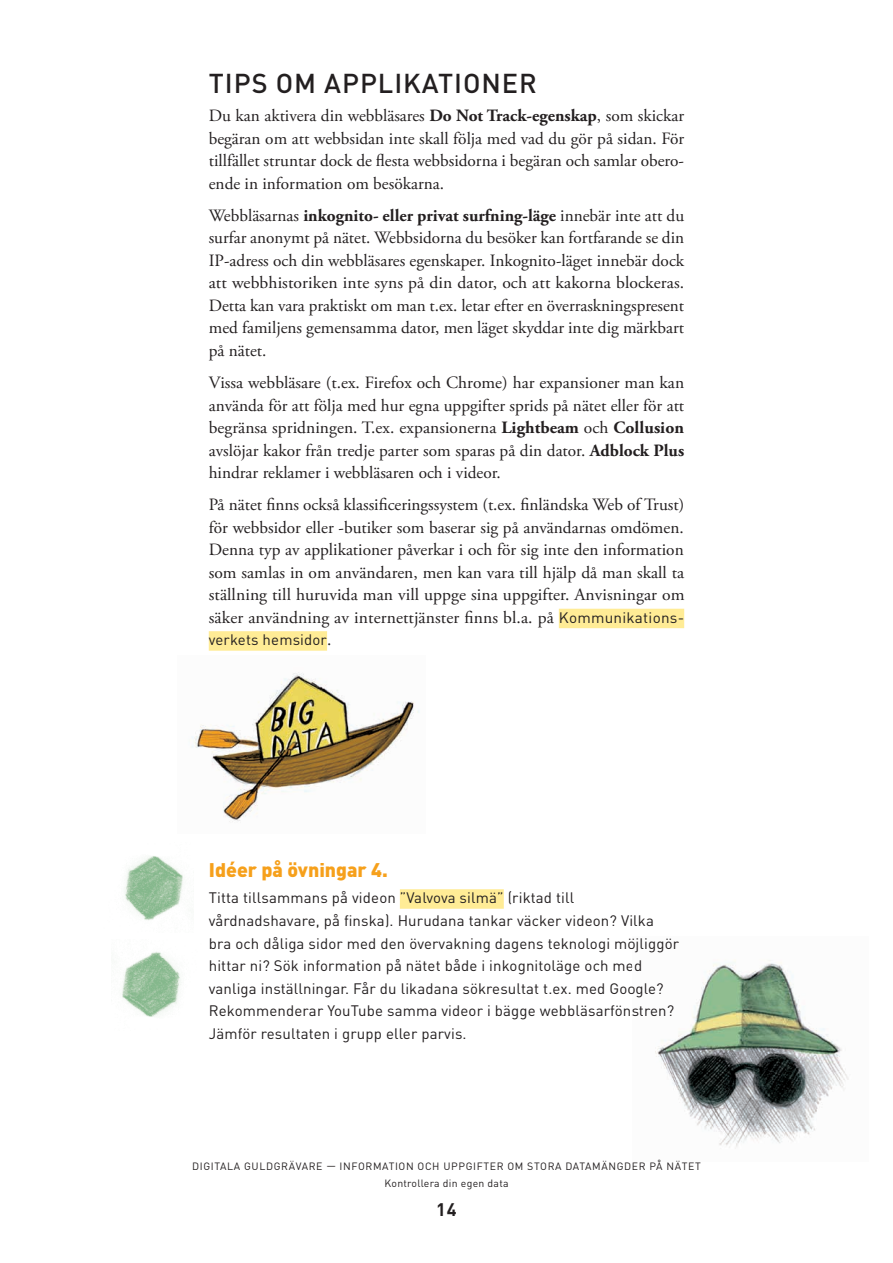
<style>
.page{position:relative;width:893px;height:1263px;background:#fff}
.page>*{position:absolute;margin:0;border:0;box-sizing:border-box;transform-origin:0 0}
.t1{font:500 27px "DIN Pro";letter-spacing:.035em;color:#231f20}
.t2{font:900 19.5px "DIN Pro";color:#f6a01b}
.t3{font:700 18px "DIN Pro";color:#231f20}
.t4{font:17.25px/22.5px "Adobe Garamond Pro";color:#231f20;text-align:justify}
.t5{font:15px/22.5px "DIN Pro";letter-spacing:.01em;color:#231f20}
.t6{font:10.5px/16.5px "DIN Pro";letter-spacing:.06em;color:#231f20;text-align:center}
.s1{font-weight:700}
.s2{font-family:"DIN Pro";font-size:15px}
.s3{font-family:"Adobe Garamond Pro";font-size:17.25px}
</style>
<div class="page">
<div style="left:559px;top:609px;width:125px;height:19px;background:#ffec96"></div>
<div style="left:209px;top:631px;width:118px;height:20px;background:#ffec96"></div>
<div style="left:400px;top:889px;width:104px;height:20px;background:#ffec96"></div>
<img style="left:655px;top:960px;width:194px;height:189px">
<img style="left:192px;top:672px;width:228px;height:150px">
<img style="left:124px;top:856px;width:59px;height:64px">
<img style="left:122px;top:952px;width:59px;height:65px">
<h1 class="t1" style="left:209px;top:65px;width:324px">TIPS OM APPLIKATIONER</h1>
<p class="t4" style="left:209px;top:105px;width:477px">Du kan aktivera din webbläsares <span class="s1">Do Not Track-egenskap</span>, som skickar begäran om att webbsidan inte skall följa med vad du gör på sidan. För tillfället struntar dock de flesta webbsidorna i begäran och samlar obero&shy;ende in information om besökarna.</p>
<p class="t4" style="left:209px;top:205px;width:477px">Webbläsarnas <span class="s1">inkognito- eller privat surfning-läge</span> innebär inte att du surfar anonymt på nätet. Webbsidorna du besöker kan fortfarande se din IP-adress och din webbläsares egenskaper. Inkognito-läget innebär dock att webbhistoriken inte syns på din dator, och att kakorna blockeras.<br>Detta kan vara praktiskt om man t.ex. letar efter en överraskningspresent med familjens gemensamma dator, men läget skyddar inte dig märkbart på nätet.</p>
<p class="t4" style="left:209px;top:372px;width:477px">Vissa webbläsare (t.ex. Firefox och Chrome) har expansioner man kan använda för att följa med hur egna uppgifter sprids på nätet eller för att begränsa spridningen. T.ex. expansionerna <span class="s1">Lightbeam</span> och <span class="s1">Collusion </span>avslöjar kakor från tredje parter som sparas på din dator. <span class="s1">Adblock Plus </span>hindrar reklamer i webbläsaren och i videor.</p>
<p class="t4" style="left:209px;top:494px;width:477px">På nätet finns också klassificeringssystem (t.ex. finländska Web of Trust) för webbsidor eller -butiker som baserar sig på användarnas omdömen.<br>Denna typ av applikationer påverkar i och för sig inte den information som samlas in om användaren, men kan vara till hjälp då man skall ta ställning till huruvida man vill uppge sina uppgifter. Anvisningar om säker användning av internettjänster finns bl.a. på <span class="s2">Kommunikations-</span></p>
<p class="t5" style="left:209px;top:628px;width:124px">verkets hemsidor<span class="s3">.</span></p>
<p class="t2" style="left:209px;top:857px;width:181px">Idéer på övningar 4.</p>
<p class="t5" style="left:209px;top:886px;width:472px">Titta tillsammans på videon ”Valvova silmä” (riktad till vårdnadshavare, på finska). H urudana tankar väcker videon? Vilka bra och dåliga sidor med den övervakning dagens teknologi möjliggör hittar ni? Sök information på nätet både i inkognitoläge och med vanliga inställningar. Får du likadana sökresultat t.ex. med Google?<br>Rekommenderar YouTube samma videor i bägge webbläsarfönstren?<br>Jämför resultaten i grupp eller parvis.</p>
<p class="t6" style="left:192px;top:1158px;width:510px">Digitala guldgrävare — information och uppgifter om stora datamängd er på nätet<br>Kontrollera din egen data</p>
<p class="t3" style="left:436px;top:1197px;width:22px">14</p>
</div>
